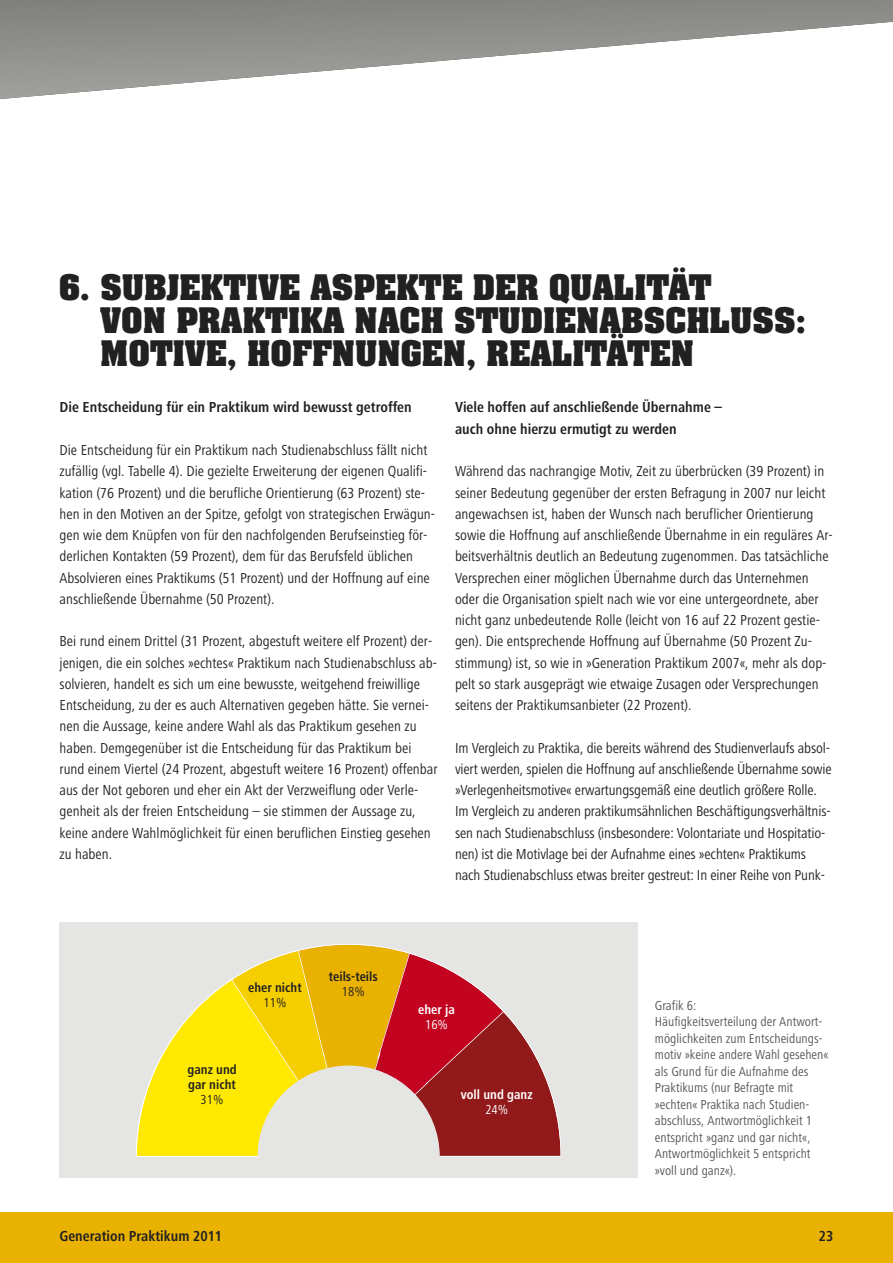
<style>
.page{position:relative;width:893px;height:1263px;background:#fff}
.page>*{position:absolute;margin:0;border:0;box-sizing:border-box;transform-origin:0 0}
.t1{font:700 30px/33px "Aachen Std";color:#222122}
.t2{font:condensed 15px/21.3px "Frutiger Next LT";color:#222122}
.t3{font:700 condensed 15px/21.3px "Frutiger Next LT";color:#222122}
.t4{font:condensed 13.5px/16.5px "Frutiger Next LT";color:#545456}
.t5{font:700 condensed 13.5px/15px "Frutiger Next LT";color:#222122}
.t6{font:700 condensed 13.5px "Frutiger Next LT";color:#fff}
.t7{font:condensed 13.5px "Frutiger Next LT";color:#222122}
.t8{font:condensed 13.5px "Frutiger Next LT";color:#fff}
</style>
<div class="page">
<div style="left:0;top:1212px;width:893px;height:51px;background:#e9b100"></div>
<svg style="left:0;top:0;width:893px;height:99px"></svg>
<div style="left:60px;top:923px;width:578px;height:255px;background:#e5e5e4"></div>
<svg style="left:506px;top:1014px;width:55px;height:143px"></svg>
<svg style="left:440px;top:965px;width:66px;height:192px;background:#a92c34"></svg>
<svg style="left:304px;top:944px;width:89px;height:5px"></svg>
<svg style="left:136px;top:949px;width:304px;height:208px"></svg>
<h1 class="t1" style="left:100px;top:273px;width:707px;text-indent:-41px">6. SUBJEKTIVE ASPEKTE DER QUALITÄT<br>VON PRAKTIKA NACH STUDIENABSCHLUSS:<br>MOTIVE, HOFFNUNGEN, REALITÄTEN</h1>
<p class="t3" style="left:60px;top:398px;width:354px">Die Entscheidung für ein Praktikum wird bewusst getroffen</p>
<p class="t2" style="left:60px;top:441px;width:377px">Die Entscheidung für ein Praktikum nach Studienabschluss fällt nicht zufällig (vgl. Tabelle 4). Die gezielte Erweiterung der eigenen Qualifi&shy;kation (76 Prozent) und die berufliche Orientierung (63 Prozent) ste&shy;hen in den Motiven an der Spitze, gefolgt von strategischen Erwägun&shy;gen wie dem Knüpfen von für den nachfolgenden Berufseinstieg för&shy;derlichen Kontakten (59 Prozent), dem für das Berufsfeld üblichen Absolvieren eines Praktikums (51 Prozent) und der Hoffnung auf eine anschließende Übernahme (50 Prozent).</p>
<p class="t2" style="left:60px;top:632px;width:380px">Bei rund einem Drittel (31 Prozent, abgestuft weitere elf Prozent) der&shy;jenigen, die ein solches »echtes« Praktikum nach Studienabschluss ab&shy;solvieren, handelt es sich um eine bewusste, weitgehend freiwillige Entscheidung, zu der es auch Alternativen gegeben hätte. Sie vernei&shy;nen die Aussage, keine andere Wahl als das Praktikum gesehen zu haben. Demgegenüber ist die Entscheidung für das Praktikum bei rund einem Viertel (24 Prozent, abgestuft weitere 16 Prozent) offenbar aus der Not geboren und eher ein Akt der Verzweiflung oder Verle&shy;genheit als der freien Entscheidung – sie stimmen der Aussage zu, keine andere Wahlmöglichkeit für einen beruflichen Einstieg gesehen zu haben.</p>
<p class="t3" style="left:455px;top:398px;width:269px">Viele hoffen auf anschließende Übernahme – auch ohne hierzu ermutigt zu werden</p>
<p class="t2" style="left:455px;top:462px;width:379px">Während das nachrangige Motiv, Zeit zu überbrücken (39 Prozent) in seiner Bedeutung gegenüber der ersten Befragung in 2007 nur leicht angewachsen ist, haben der Wunsch nach beruflicher Orientierung sowie die Hoffnung auf anschließende Übernahme in ein reguläres Ar&shy;beitsverhältnis deutlich an Bedeutung zugenommen. Das tatsächliche Versprechen einer möglichen Übernahme durch das Unternehmen oder die Organisation spielt nach wie vor eine untergeordnete, aber nicht ganz unbedeutende Rolle (leicht von 16 auf 22 Prozent gestie&shy;gen). Die entsprechende Hoffnung auf Übernahme (50 Prozent Zu&shy;stimmung) ist, so wie in »Generation Praktikum 2007«, mehr als dop&shy;pelt so stark ausgeprägt wie etwaige Zusagen oder Versprechungen seitens der Praktikumsanbieter (22 Prozent).</p>
<p class="t2" style="left:455px;top:739px;width:378px">Im Vergleich zu Praktika, die bereits während des Studienverlaufs absol&shy;viert werden, spielen die Hoffnung auf anschließende Übernahme sowie »Verlegenheitsmotive« erwartungsgemäß eine deutlich größere Rolle.<br>Im Vergleich zu anderen praktikumsähnlichen Beschäftigungsverhältnis&shy;sen nach Studienabschluss (insbesondere: Volontariate und Hospitatio&shy;nen) ist die Motivlage bei der Aufnahme eines »echten« Praktikums nach Studienabschluss etwas breiter gestreut: In einer Reihe von Punk-</p>
<p class="t5" style="left:329px;top:970px;width:50px">teils-teils</p>
<p class="t5" style="left:248px;top:982px;width:55px">eher nicht</p>
<p class="t7" style="left:342px;top:987px;width:24px">18%</p>
<p class="t7" style="left:264px;top:998px;width:24px">11%</p>
<p class="t6" style="left:418px;top:1004px;width:38px">eher ja</p>
<p class="t8" style="left:425px;top:1019px;width:24px">16%</p>
<p class="t5" style="left:187px;top:1064px;width:51px">ganz und gar nicht</p>
<p class="t7" style="left:201px;top:1095px;width:24px">31%</p>
<p class="t6" style="left:461px;top:1089px;width:73px">voll und ganz</p>
<p class="t8" style="left:485px;top:1104px;width:24px">24%</p>
<p class="t4" style="left:655px;top:998px;width:175px">Grafik 6:<br>Häufigkeitsverteilung der Antwort&shy;möglichkeiten zum Entscheidungs&shy;motiv »keine andere Wahl gesehen« als Grund für die Aufnahme des<br>Praktikums (nur Befragte mit »echten« Praktika nach Studien&shy;abschluss, Antwortmöglichkeit 1 entspricht »ganz und gar nicht«,<br>Antwortmöglichkeit 5 entspricht »voll und ganz«).</p>
<p class="t3" style="left:60px;top:1227px;width:164px">Generation Praktikum 2011</p>
<p class="t3" style="left:819px;top:1227px;width:16px">23</p>
</div>
